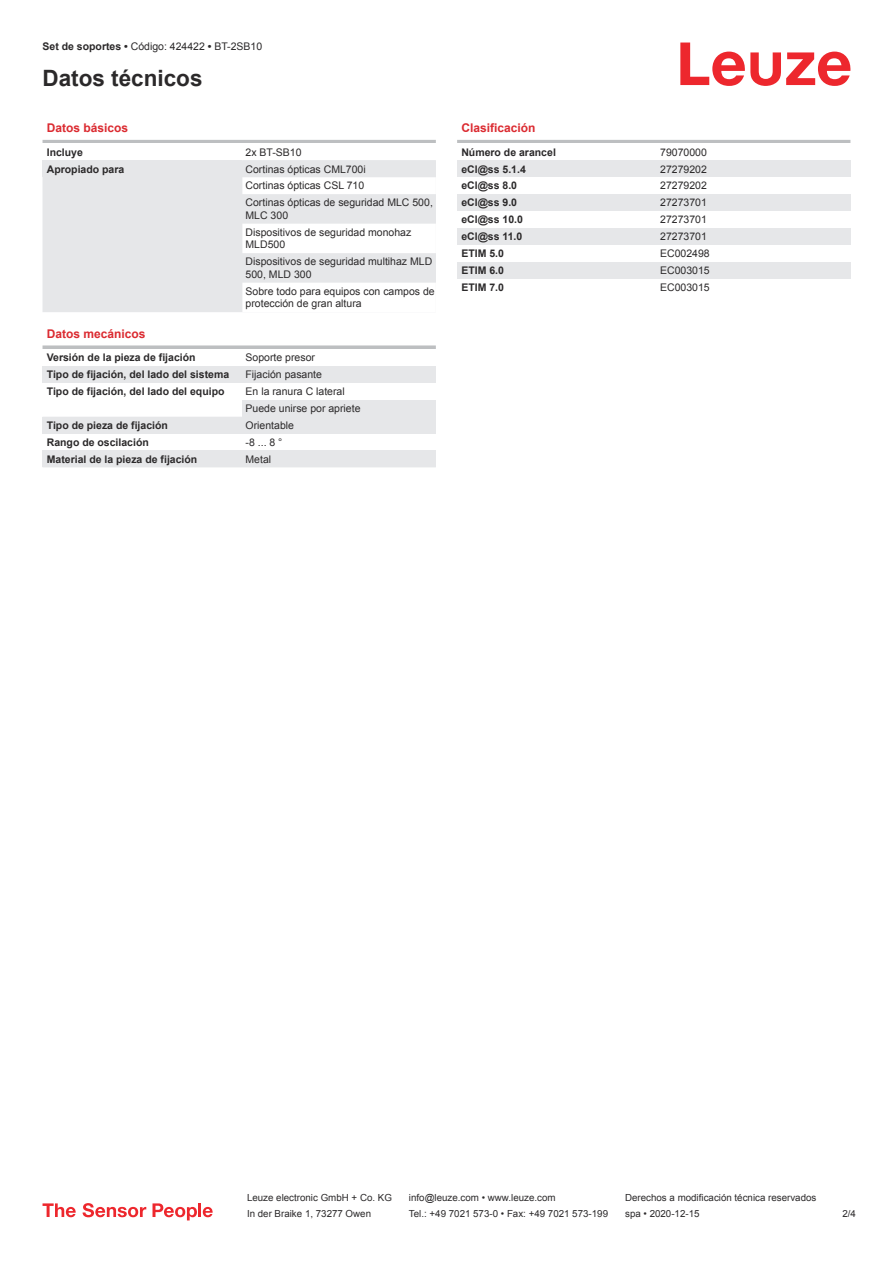
<style>
.page{position:relative;width:893px;height:1263px;background:#fff}
.page>*{position:absolute;margin:0;border:0;box-sizing:border-box;transform-origin:0 0}
.t1{font:700 22.5px "Arial";color:#2b292a}
.t2{font:700 12px "Arial";color:#db2a30}
.t3{font:10.5px/17px "Arial";color:#2b292a}
.t4{font:700 10.5px "Arial";color:#2b292a}
.t5{font:9.75px "Arial";color:#2b292a}
.s1{font-weight:700}
</style>
<div class="page">
<svg style="left:680px;top:43px;width:170px;height:43px"></svg>
<div style="left:43px;top:177px;width:199px;height:135px;background:#e6e7e9"></div>
<hr style="left:43px;top:140px;width:393px;height:3px;background:#bdbfc1">
<div style="left:43px;top:160px;width:199px;height:17px;background:#e6e7e9"></div>
<svg style="left:242px;top:160px;width:194px;height:123px"></svg>
<svg style="left:43px;top:345px;width:393px;height:4px;background:#c4c6c8"></svg>
<div style="left:43px;top:366px;width:199px;height:17px;background:#e6e7e9"></div>
<div style="left:242px;top:366px;width:194px;height:17px;background:#e6e7e9"></div>
<div style="left:242px;top:400px;width:194px;height:17px;background:#e6e7e9"></div>
<div style="left:43px;top:417px;width:199px;height:17px;background:#e6e7e9"></div>
<div style="left:242px;top:417px;width:194px;height:17px;background:#e6e7e9"></div>
<div style="left:43px;top:450px;width:199px;height:17px;background:#e6e7e9"></div>
<div style="left:242px;top:450px;width:194px;height:17px;background:#e6e7e9"></div>
<hr style="left:457px;top:140px;width:393px;height:3px;background:#bdbfc1">
<div style="left:457px;top:160px;width:200px;height:17px;background:#e6e7e9"></div>
<div style="left:657px;top:160px;width:193px;height:17px;background:#e6e7e9"></div>
<div style="left:457px;top:194px;width:200px;height:17px;background:#e6e7e9"></div>
<div style="left:657px;top:194px;width:193px;height:17px;background:#e6e7e9"></div>
<div style="left:457px;top:228px;width:200px;height:17px;background:#e6e7e9"></div>
<div style="left:657px;top:228px;width:193px;height:17px;background:#e6e7e9"></div>
<div style="left:457px;top:262px;width:200px;height:17px;background:#e6e7e9"></div>
<div style="left:657px;top:262px;width:193px;height:17px;background:#e6e7e9"></div>
<svg style="left:43px;top:1203px;width:33px;height:14px"></svg>
<svg style="left:83px;top:1203px;width:63px;height:14px"></svg>
<svg style="left:153px;top:1203px;width:44px;height:17px"></svg>
<hr style="left:198px;top:1203px;width:3px;height:14px;background:#ed272d">
<svg style="left:203px;top:1207px;width:10px;height:10px"></svg>
<p class="t3" style="left:43px;top:39px;width:221px"><span class="s1">Set de soportes •</span> Código: 424422 <span class="s1">•</span> BT-2SB10</p>
<h1 class="t1" style="left:43px;top:70px;width:162px">Datos técnicos</h1>
<p class="t2" style="left:47px;top:123px;width:83px">Datos básicos</p>
<p class="t4" style="left:47px;top:148px;width:38px">Incluye</p>
<p class="t3" style="left:246px;top:144px;width:58px">2x BT-SB10</p>
<p class="t4" style="left:47px;top:165px;width:79px">Apropiado para</p>
<p class="t3" style="left:246px;top:161px;width:189px">Cortinas ópticas CML700i<br>Cortinas ópticas CSL 710<br>Cortinas ópticas de seguridad MLC 500,</p>
<p class="t3" style="left:246px;top:208px;width:167px">MLC 300<br>Dispositivos de seguridad monohaz</p>
<p class="t3" style="left:246px;top:237px;width:188px">MLD500<br>Dispositivos de seguridad multihaz MLD</p>
<p class="t3" style="left:246px;top:267px;width:191px">500, MLD 300<br>Sobre todo para equipos con campos de</p>
<p class="t3" style="left:246px;top:296px;width:118px">protección de gran altura</p>
<p class="t2" style="left:47px;top:329px;width:100px">Datos mecánicos</p>
<p class="t4" style="left:47px;top:354px;width:150px">Versión de la pieza de fijación</p>
<p class="t3" style="left:246px;top:350px;width:71px">Soporte presor</p>
<p class="t4" style="left:47px;top:370px;width:184px">Tipo de fijación, del lado del sistema</p>
<p class="t3" style="left:246px;top:367px;width:78px">Fijación pasante</p>
<p class="t4" style="left:47px;top:387px;width:179px">Tipo de fijación, del lado del equipo</p>
<p class="t3" style="left:246px;top:384px;width:116px">En la ranura C lateral<br>Puede unirse por apriete</p>
<p class="t4" style="left:47px;top:421px;width:123px">Tipo de pieza de fijación</p>
<p class="t3" style="left:246px;top:418px;width:50px">Orientable</p>
<p class="t4" style="left:47px;top:438px;width:104px">Rango de oscilación</p>
<p class="t3" style="left:246px;top:435px;width:38px">-8 ... 8 °</p>
<p class="t4" style="left:47px;top:455px;width:152px">Material de la pieza de fijación</p>
<p class="t3" style="left:246px;top:451px;width:27px">Metal</p>
<p class="t2" style="left:461px;top:123px;width:76px">Clasificación</p>
<p class="t4" style="left:461px;top:148px;width:96px">Número de arancel</p>
<p class="t3" style="left:660px;top:144px;width:48px">79070000</p>
<p class="t4" style="left:461px;top:165px;width:66px">eCl@ss 5.1.4</p>
<p class="t3" style="left:660px;top:161px;width:48px">27279202</p>
<p class="t4" style="left:461px;top:182px;width:57px">eCl@ss 8.0</p>
<p class="t3" style="left:660px;top:178px;width:48px">27279202</p>
<p class="t4" style="left:461px;top:199px;width:57px">eCl@ss 9.0</p>
<p class="t3" style="left:660px;top:195px;width:48px">27273701</p>
<p class="t4" style="left:461px;top:216px;width:63px">eCl@ss 10.0</p>
<p class="t3" style="left:660px;top:212px;width:48px">27273701</p>
<p class="t4" style="left:461px;top:233px;width:63px">eCl@ss 11.0</p>
<p class="t3" style="left:660px;top:229px;width:48px">27273701</p>
<p class="t4" style="left:461px;top:249px;width:44px">ETIM 5.0</p>
<p class="t3" style="left:660px;top:246px;width:51px">EC002498</p>
<p class="t4" style="left:461px;top:266px;width:44px">ETIM 6.0</p>
<p class="t3" style="left:660px;top:263px;width:51px">EC003015</p>
<p class="t4" style="left:461px;top:283px;width:44px">ETIM 7.0</p>
<p class="t3" style="left:660px;top:280px;width:51px">EC003015</p>
<p class="t5" style="left:247px;top:1194px;width:146px">Leuze electronic GmbH + Co. KG</p>
<p class="t5" style="left:409px;top:1194px;width:148px">info@leuze.com • www.leuze.com</p>
<p class="t5" style="left:625px;top:1194px;width:193px">Derechos a modificación técnica reservados</p>
<p class="t5" style="left:247px;top:1210px;width:126px">In der Braike 1, 73277 Owen</p>
<p class="t5" style="left:409px;top:1210px;width:201px">Tel.: +49 7021 573-0 • Fax: +49 7021 573-199</p>
<p class="t5" style="left:625px;top:1210px;width:76px">spa • 2020-12-15</p>
<p class="t5" style="left:842px;top:1210px;width:15px">2 /4</p>
</div>
